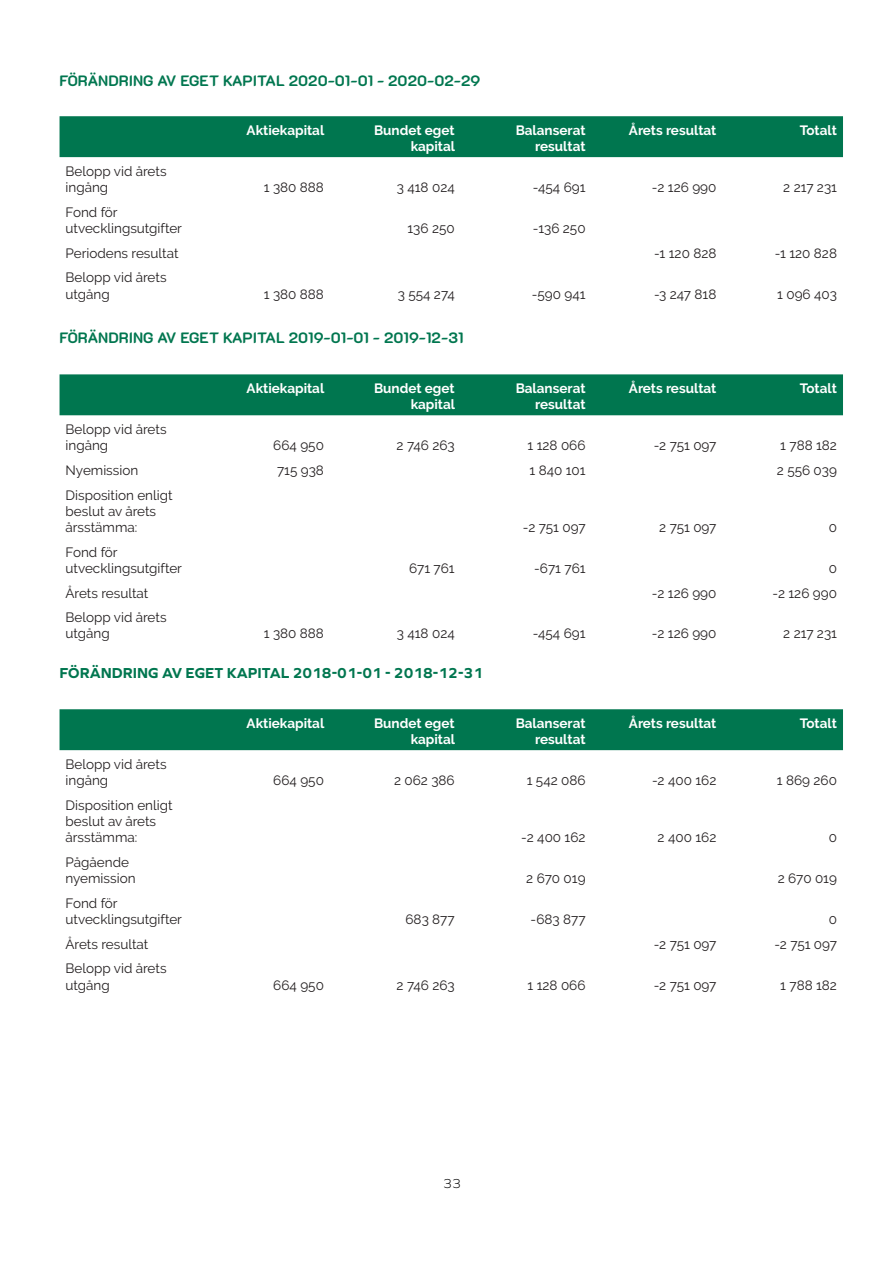
<style>
.page{position:relative;width:893px;height:1263px;background:#fff}
.page>*{position:absolute;margin:0;border:0;box-sizing:border-box;transform-origin:0 0}
.Rubrik_1{font:700 15px "K2 D";color:#00764f}
.Rubrik_1-2{font:700 15px "Graphie";color:#00764f}
.t1{font:13.5px/16.2px "Raleway";color:#231f20}
.t2{font:700 13.5px/16.2px "Raleway";color:#fff;text-align:right}
.t3{font:300 13.5px "Graphie";color:#000}
</style>
<div class="page">
<div style="left:60px;top:116px;width:783px;height:41px;background:#00764f"></div>
<div style="left:60px;top:374px;width:783px;height:41px;background:#00764f"></div>
<div style="left:60px;top:709px;width:783px;height:41px;background:#00764f"></div>
<p class="Rubrik_1" style="left:60px;top:72px;width:422px">FÖRÄNDRING AV EGET KAPITAL 2020-01-01 - 2020-02-29</p>
<p class="t2" style="left:247px;top:122px;width:79px">Aktiekapital</p>
<p class="t2" style="left:374px;top:122px;width:83px">Bundet eget kapital</p>
<p class="t2" style="left:516px;top:122px;width:71px">Balanserat</p>
<p class="t2" style="left:535px;top:138px;width:52px">resultat</p>
<p class="t2" style="left:629px;top:122px;width:89px">Årets resultat</p>
<p class="t2" style="left:800px;top:122px;width:39px">Totalt</p>
<p class="t1" style="left:66px;top:163px;width:103px">Belopp vid årets ingång</p>
<p class="t1" style="left:264px;top:179px;width:62px">1 380 888</p>
<p class="t1" style="left:397px;top:179px;width:59px">3 418 024</p>
<p class="t1" style="left:533px;top:179px;width:54px">-454 691</p>
<p class="t1" style="left:652px;top:179px;width:66px">-2 126 990</p>
<p class="t1" style="left:783px;top:179px;width:55px">2 217 231</p>
<p class="t1" style="left:66px;top:204px;width:54px">Fond för</p>
<p class="t1" style="left:66px;top:220px;width:118px">utvecklingsutgifter</p>
<p class="t1" style="left:408px;top:220px;width:49px">136 250</p>
<p class="t1" style="left:533px;top:220px;width:54px">-136 250</p>
<p class="t1" style="left:66px;top:245px;width:115px">Periodens resultat</p>
<p class="t1" style="left:654px;top:245px;width:64px">-1 120 828</p>
<p class="t1" style="left:775px;top:245px;width:64px">-1 120 828</p>
<p class="t1" style="left:66px;top:269px;width:103px">Belopp vid årets utgång</p>
<p class="t1" style="left:264px;top:286px;width:62px">1 380 888</p>
<p class="t1" style="left:398px;top:286px;width:58px">3 554 274</p>
<p class="t1" style="left:532px;top:286px;width:55px">-590 941</p>
<p class="t1" style="left:654px;top:286px;width:64px">-3 247 818</p>
<p class="t1" style="left:777px;top:286px;width:61px">1 096 403</p>
<p class="Rubrik_1" style="left:60px;top:329px;width:405px">FÖRÄNDRING AV EGET KAPITAL 2019-01-01 - 2019-12-31</p>
<p class="t2" style="left:247px;top:380px;width:79px">Aktiekapital</p>
<p class="t2" style="left:374px;top:380px;width:83px">Bundet eget kapital</p>
<p class="t2" style="left:516px;top:380px;width:71px">Balanserat</p>
<p class="t2" style="left:535px;top:396px;width:52px">resultat</p>
<p class="t2" style="left:629px;top:380px;width:89px">Årets resultat</p>
<p class="t2" style="left:800px;top:380px;width:39px">Totalt</p>
<p class="t1" style="left:66px;top:421px;width:103px">Belopp vid årets ingång</p>
<p class="t1" style="left:273px;top:437px;width:52px">664 950</p>
<p class="t1" style="left:397px;top:437px;width:60px">2 746 263</p>
<p class="t1" style="left:528px;top:437px;width:60px">1 128 066</p>
<p class="t1" style="left:654px;top:437px;width:64px">-2 751 097</p>
<p class="t1" style="left:780px;top:437px;width:58px">1 788 182</p>
<p class="t1" style="left:66px;top:462px;width:74px">Nyemission</p>
<p class="t1" style="left:277px;top:462px;width:48px">715 938</p>
<p class="t1" style="left:529px;top:462px;width:58px">1 840 101</p>
<p class="t1" style="left:777px;top:462px;width:62px">2 556 039</p>
<p class="t1" style="left:66px;top:487px;width:109px">Disposition enligt beslut av årets</p>
<p class="t1" style="left:66px;top:519px;width:73px">årsstämma:</p>
<p class="t1" style="left:523px;top:519px;width:64px">-2 751 097</p>
<p class="t1" style="left:659px;top:519px;width:59px">2 751 097</p>
<p class="t1" style="left:829px;top:519px;width:10px">0</p>
<p class="t1" style="left:66px;top:544px;width:54px">Fond för</p>
<p class="t1" style="left:66px;top:560px;width:118px">utvecklingsutgifter</p>
<p class="t1" style="left:409px;top:560px;width:47px">671 761</p>
<p class="t1" style="left:534px;top:560px;width:53px">-671 761</p>
<p class="t1" style="left:829px;top:560px;width:10px">0</p>
<p class="t1" style="left:66px;top:585px;width:84px">Årets resultat</p>
<p class="t1" style="left:652px;top:585px;width:66px">-2 126 990</p>
<p class="t1" style="left:772px;top:585px;width:66px">-2 126 990</p>
<p class="t1" style="left:66px;top:609px;width:103px">Belopp vid årets utgång</p>
<p class="t1" style="left:264px;top:625px;width:62px">1 380 888</p>
<p class="t1" style="left:397px;top:625px;width:59px">3 418 024</p>
<p class="t1" style="left:533px;top:625px;width:54px">-454 691</p>
<p class="t1" style="left:652px;top:625px;width:66px">-2 126 990</p>
<p class="t1" style="left:783px;top:625px;width:55px">2 217 231</p>
<p class="Rubrik_1-2" style="left:60px;top:664px;width:425px">FÖRÄNDRING AV EGET KAPITAL 2018-01-01 - 2018-12-31</p>
<p class="t2" style="left:247px;top:715px;width:79px">Aktiekapital</p>
<p class="t2" style="left:374px;top:715px;width:83px">Bundet eget kapital</p>
<p class="t2" style="left:516px;top:715px;width:71px">Balanserat</p>
<p class="t2" style="left:535px;top:731px;width:52px">resultat</p>
<p class="t2" style="left:629px;top:715px;width:89px">Årets resultat</p>
<p class="t2" style="left:800px;top:715px;width:39px">Totalt</p>
<p class="t1" style="left:66px;top:756px;width:103px">Belopp vid årets ingång</p>
<p class="t1" style="left:273px;top:772px;width:52px">664 950</p>
<p class="t1" style="left:394px;top:772px;width:62px">2 062 386</p>
<p class="t1" style="left:527px;top:772px;width:60px">1 542 086</p>
<p class="t1" style="left:652px;top:772px;width:66px">-2 400 162</p>
<p class="t1" style="left:777px;top:772px;width:62px">1 869 260</p>
<p class="t1" style="left:66px;top:797px;width:109px">Disposition enligt beslut av årets</p>
<p class="t1" style="left:66px;top:829px;width:73px">årsstämma:</p>
<p class="t1" style="left:521px;top:829px;width:66px">-2 400 162</p>
<p class="t1" style="left:658px;top:829px;width:60px">2 400 162</p>
<p class="t1" style="left:829px;top:829px;width:10px">0</p>
<p class="t1" style="left:66px;top:854px;width:65px">Pågående</p>
<p class="t1" style="left:66px;top:870px;width:72px">nyemission</p>
<p class="t1" style="left:526px;top:870px;width:61px">2 670 019</p>
<p class="t1" style="left:778px;top:870px;width:61px">2 670 019</p>
<p class="t1" style="left:66px;top:895px;width:54px">Fond för</p>
<p class="t1" style="left:66px;top:911px;width:118px">utvecklingsutgifter</p>
<p class="t1" style="left:405px;top:911px;width:51px">683 877</p>
<p class="t1" style="left:531px;top:911px;width:56px">-683 877</p>
<p class="t1" style="left:829px;top:911px;width:10px">0</p>
<p class="t1" style="left:66px;top:936px;width:84px">Årets resultat</p>
<p class="t1" style="left:654px;top:936px;width:64px">-2 751 097</p>
<p class="t1" style="left:774px;top:936px;width:64px">-2 751 097</p>
<p class="t1" style="left:66px;top:960px;width:103px">Belopp vid årets utgång</p>
<p class="t1" style="left:273px;top:977px;width:52px">664 950</p>
<p class="t1" style="left:397px;top:977px;width:60px">2 746 263</p>
<p class="t1" style="left:528px;top:977px;width:60px">1 128 066</p>
<p class="t1" style="left:654px;top:977px;width:64px">-2 751 097</p>
<p class="t1" style="left:780px;top:977px;width:58px">1 788 182</p>
<p class="t3" style="left:443px;top:1175px;width:19px">33</p>
</div>
